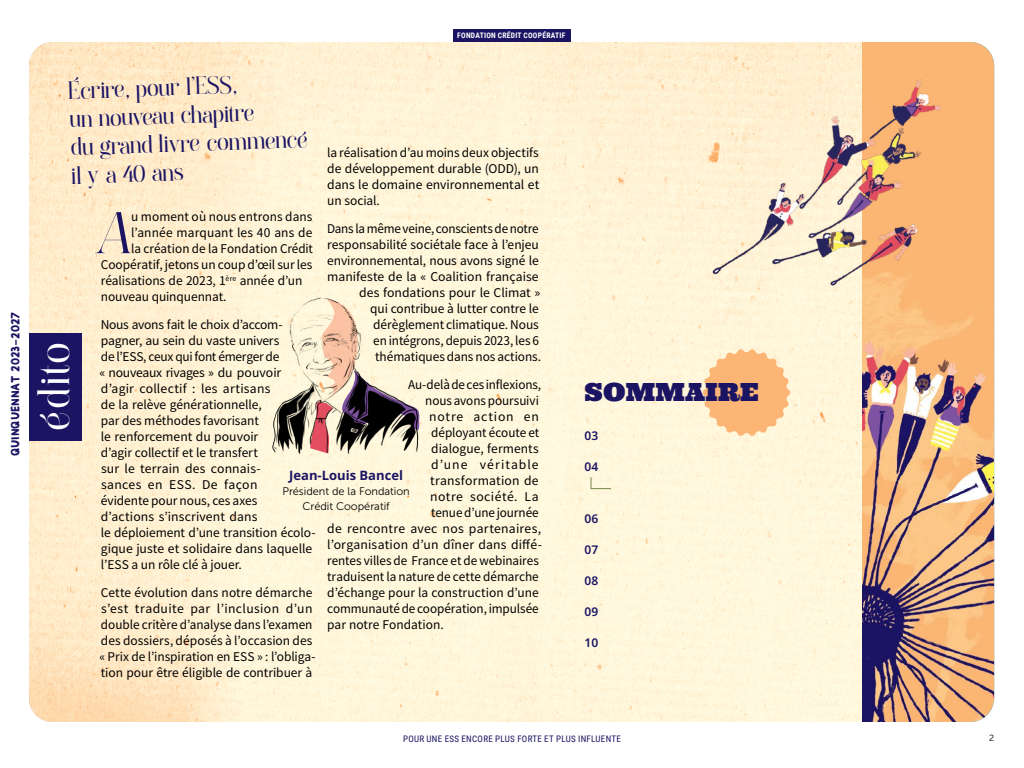
<style>
.page{position:relative;width:1024px;height:768px;background:#fff}
.page>*{position:absolute;margin:0;border:0;box-sizing:border-box;transform-origin:0 0}
.Texte_détachable-_Moyen{font:54.7px "PS Paradizo Oblique";color:#1b1463}
.t1{font:42.4px "PS Paradizo Regular";letter-spacing:.05em;color:#fff}
.t2{font:25px "Ultra";letter-spacing:.01em;color:#1b1463}
.t3{font:23.5px "PS Paradizo Regular";color:#1b1463}
.t4{font:700 13px "Noto Sans";color:#1b1463}
.Texte_détachable-_Moyen-2{font:12px/16px "Noto Sans JP";letter-spacing:-.005em;color:#000}
.Texte_détachable-_Moyen-3{font:12px "Noto Sans JP";letter-spacing:.015em;color:#000}
.Texte_détachable-_Moyen-4{font:12px "Noto Sans JP";letter-spacing:.02em;color:#000}
.t5{font:12px "Explorer Free";color:#1b1463}
.Texte_détachable-_Moyen-5{font:12px "Noto Sans JP";letter-spacing:.04em;color:#000}
.Texte_détachable-_Moyen-6{font:12px "Noto Sans JP";letter-spacing:.08em;color:#000}
.t6{font:600 12px "Noto Sans";color:#1b1463}
.Texte_détachable-_Moyen-7{font:12px "Noto Sans JP";letter-spacing:.065em;color:#000}
.t7{font:11px "Museo Sans 300";color:#000}
.t8{font:9px "Roboto Condensed";letter-spacing:.035em;color:#1b1463}
.t9{font:9px "Museo Sans 300";color:#000}
.t10{font:700 7.6px "Roboto Condensed";letter-spacing:.035em;color:#fff}
</style>
<div class="page">
<div style="left:453px;top:29px;width:117px;height:13px;background:#1b1463"></div>
<img style="left:29px;top:42px;width:833px;height:680px">
<img style="left:862px;top:42px;width:132px;height:680px">
<svg style="left:702px;top:348px;width:89px;height:89px"></svg>
<img style="left:696px;top:71px;width:259px;height:223px">
<div style="left:29px;top:333px;width:52px;height:108px;background:#1b1463"></div>
<img style="left:244px;top:276px;width:179px;height:179px">
<svg style="left:590px;top:477px;width:22px;height:12px"></svg>
<p class="t5" style="left:10px;top:456px;width:146px;rotate:-90deg">Quinquennat 2023-2027</p>
<p class="t10" style="left:457px;top:30px;width:110px">FONDATION CRÉDIT COOPÉRATIF</p>
<p class="t3" style="left:68px;top:77px;width:170px;rotate:-2deg">Écrire, pour l’ESS,</p>
<p class="t3" style="left:69px;top:105px;width:186px;rotate:-2deg">un nouveau chapitre</p>
<p class="t3" style="left:70px;top:134px;width:239px;rotate:-2deg">du grand livre commencé</p>
<p class="t3" style="left:71px;top:162px;width:114px;rotate:-2deg">il y a 40 ans</p>
<p class="Texte_détachable-_Moyen-2" style="left:327px;top:144px;width:214px;text-align:justify">la réalisation d’au moins deux objectifs de développement durable (ODD), un dans le domaine environnemental et un social.</p>
<p class="Texte_détachable-_Moyen-2" style="left:327px;top:220px;width:216px;text-align:right">Dans la même veine, conscients de notre responsabilité sociétale face à l’enjeu environnemental, nous avons signé le manifeste de la « Coalition française des fondations pour le Climat »<br>qui contribue à lutter contre le dérèglement climatique. Nous<br>en intégrons, depuis 2023, les 6 thématiques dans nos actions.</p>
<p class="Texte_détachable-_Moyen-2" style="left:408px;top:376px;width:135px">Au-delà de ces inflexions,</p>
<p class="Texte_détachable-_Moyen-2" style="left:425px;top:392px;width:115px">nous avons poursuivi</p>
<p class="Texte_détachable-_Moyen-7" style="left:429px;top:409px;width:111px">notre action en</p>
<p class="Texte_détachable-_Moyen-2" style="left:431px;top:424px;width:110px">déployant écoute et</p>
<p class="Texte_détachable-_Moyen-2" style="left:431px;top:440px;width:109px">dialogue, ferments</p>
<p class="Texte_détachable-_Moyen-6" style="left:431px;top:457px;width:109px">d’une véritable</p>
<p class="Texte_détachable-_Moyen-3" style="left:430px;top:473px;width:110px">transformation de</p>
<p class="Texte_détachable-_Moyen-5" style="left:430px;top:489px;width:110px">notre société. La</p>
<p class="Texte_détachable-_Moyen-2" style="left:431px;top:504px;width:109px">tenue d’une journée</p>
<p class="Texte_détachable-_Moyen-4" style="left:327px;top:521px;width:216px">de rencontre avec nos partenaires,</p>
<p class="Texte_détachable-_Moyen-3" style="left:327px;top:537px;width:216px">l’organisation d’un dîner dans diffé-</p>
<p class="Texte_détachable-_Moyen-2" style="left:327px;top:552px;width:213px">rentes villes de France et de webinaires</p>
<p class="Texte_détachable-_Moyen-2" style="left:327px;top:568px;width:213px">traduisent la nature de cette démarche</p>
<p class="Texte_détachable-_Moyen-2" style="left:327px;top:584px;width:213px">d’échange pour la construction d’une</p>
<p class="Texte_détachable-_Moyen-2" style="left:327px;top:600px;width:213px">communauté de coopération, impulsée</p>
<p class="Texte_détachable-_Moyen-2" style="left:327px;top:616px;width:118px">par notre Fondation.</p>
<p class="Texte_détachable-_Moyen" style="left:95px;top:202px;width:38px">A</p>
<p class="Texte_détachable-_Moyen-2" style="left:131px;top:209px;width:183px">u moment où nous entrons dans</p>
<p class="Texte_détachable-_Moyen-2" style="left:131px;top:225px;width:183px">l’année marquant les 40 ans de</p>
<p class="Texte_détachable-_Moyen-2" style="left:131px;top:241px;width:183px">la création de la Fondation Crédit</p>
<p class="Texte_détachable-_Moyen-2" style="left:101px;top:257px;width:213px">Coopératif, jetons un coup d’œil sur les</p>
<p class="Texte_détachable-_Moyen-2" style="left:101px;top:273px;width:203px">réalisations de 2023, 1<sup>ère</sup> année d’un</p>
<p class="Texte_détachable-_Moyen-2" style="left:101px;top:289px;width:127px">nouveau quinquennat.</p>
<p class="Texte_détachable-_Moyen-2" style="left:99px;top:317px;width:218px">Nous avons fait le choix d’accom&shy;pagner, au sein du vaste univers<br>de l’ESS, ceux qui font émerger de<br>« nouveaux rivages » du pouvoir d’agir collectif : les artisans<br>de la relève générationnelle,<br>par des méthodes favorisant<br>le renforcement du pouvoir<br>d’agir collectif et le transfert<br>sur le terrain des connais-<br>sances en ESS. De façon<br>évidente pour nous, ces axes<br>d’actions s’inscrivent dans<br>le déploiement d’une transition écolo&shy;gique juste et solidaire dans laquelle l’ESS a un rôle clé à jouer.</p>
<p class="Texte_détachable-_Moyen-2" style="left:99px;top:585px;width:218px">Cette évolution dans notre démarche s’est traduite par l’inclusion d’un double critère d’analyse dans l’examen des dossiers, déposés à l’occasion des « Prix de l’inspiration en ESS » : l’obliga&shy;tion pour être éligible de contribuer à</p>
<p class="t1" style="left:30px;top:431px;width:90px;rotate:-90deg">édito</p>
<p class="t4" style="left:289px;top:467px;width:115px">Jean-Louis Bancel</p>
<p class="t7" style="left:282px;top:486px;width:129px">Président de la Fondation</p>
<p class="t7" style="left:303px;top:500px;width:89px">Crédit Coopératif</p>
<p class="t2" style="left:584px;top:376px;width:176px">SOMMAIRE</p>
<p class="t6" style="left:584px;top:427px;width:15px">03</p>
<p class="t6" style="left:584px;top:458px;width:15px">04</p>
<p class="t6" style="left:584px;top:510px;width:15px">06</p>
<p class="t6" style="left:584px;top:541px;width:15px">07</p>
<p class="t6" style="left:584px;top:572px;width:15px">08</p>
<p class="t6" style="left:584px;top:603px;width:15px">09</p>
<p class="t6" style="left:584px;top:634px;width:15px">10</p>
<p class="t8" style="left:403px;top:732px;width:219px">POUR UNE ESS ENCORE PLUS FORTE ET PLUS INFLUENTE</p>
<p class="t9" style="left:989px;top:733px;width:7px">2</p>
</div>
